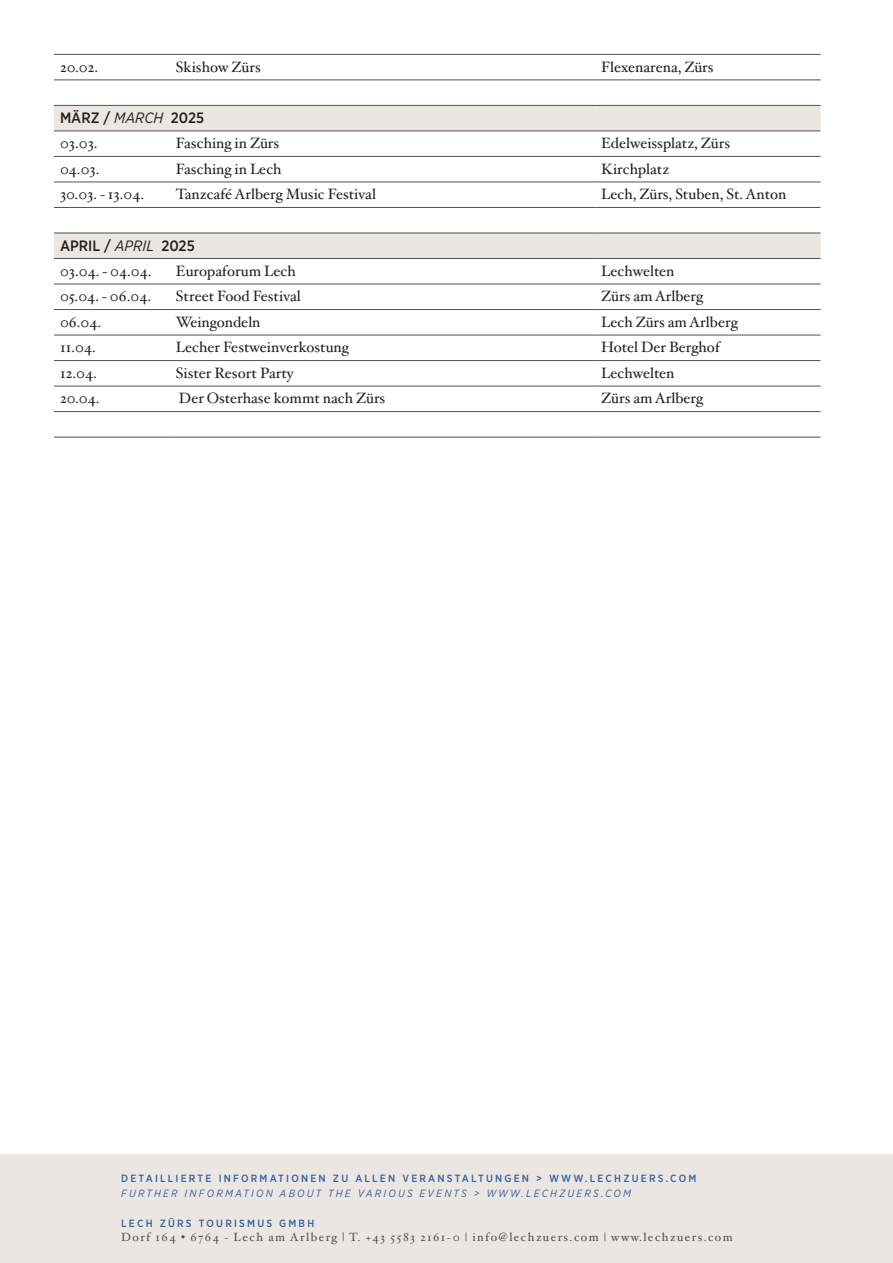
<style>
.page{position:relative;width:893px;height:1263px;background:#fff}
.page>*{position:absolute;margin:0;border:0;box-sizing:border-box;transform-origin:0 0}
.t1{font:15px "Hoefler Text Pro";color:#231f20}
.t2{font:500 15px "Gotham Narrow";color:#231f20}
.t3{font:12px "Hoefler Text Pro";letter-spacing:.12em;color:#584f50}
.t4{font:500 10.5px "Gotham Narrow";letter-spacing:.21em;color:#3162a1}
.t5{font:italic 10.5px "Gotham Narrow";letter-spacing:.21em;color:#3162a1}
.s1{font-weight:400;font-style:italic}
</style>
<div class="page">
<div style="left:0;top:1155px;width:893px;height:108px;background:#ece6e2"></div>
<svg style="left:54px;top:106px;width:767px;height:152px"></svg>
<hr style="left:54px;top:54px;width:116px;height:1px;background:#584f50">
<hr style="left:170px;top:54px;width:425px;height:1px;background:#584f50">
<hr style="left:595px;top:54px;width:226px;height:1px;background:#584f50">
<hr style="left:54px;top:80px;width:116px;height:1px;background:#584f50">
<hr style="left:170px;top:80px;width:425px;height:1px;background:#584f50">
<hr style="left:595px;top:80px;width:226px;height:1px;background:#584f50">
<hr style="left:54px;top:105px;width:116px;height:1px;background:#584f50">
<hr style="left:170px;top:105px;width:425px;height:1px;background:#584f50">
<hr style="left:595px;top:105px;width:226px;height:1px;background:#584f50">
<hr style="left:54px;top:131px;width:116px;height:1px;background:#584f50">
<hr style="left:170px;top:131px;width:425px;height:1px;background:#584f50">
<hr style="left:595px;top:131px;width:226px;height:1px;background:#584f50">
<hr style="left:54px;top:156px;width:116px;height:1px;background:#584f50">
<hr style="left:170px;top:156px;width:425px;height:1px;background:#584f50">
<hr style="left:595px;top:156px;width:226px;height:1px;background:#584f50">
<hr style="left:54px;top:182px;width:116px;height:1px;background:#584f50">
<hr style="left:170px;top:182px;width:425px;height:1px;background:#584f50">
<hr style="left:595px;top:182px;width:226px;height:1px;background:#584f50">
<hr style="left:54px;top:207px;width:116px;height:1px;background:#584f50">
<hr style="left:170px;top:207px;width:425px;height:1px;background:#584f50">
<hr style="left:595px;top:207px;width:226px;height:1px;background:#584f50">
<hr style="left:54px;top:233px;width:116px;height:1px;background:#584f50">
<hr style="left:170px;top:233px;width:425px;height:1px;background:#584f50">
<hr style="left:595px;top:233px;width:226px;height:1px;background:#584f50">
<hr style="left:54px;top:258px;width:116px;height:1px;background:#584f50">
<hr style="left:170px;top:258px;width:425px;height:1px;background:#584f50">
<hr style="left:595px;top:258px;width:226px;height:1px;background:#584f50">
<hr style="left:54px;top:284px;width:116px;height:1px;background:#584f50">
<hr style="left:170px;top:284px;width:425px;height:1px;background:#584f50">
<hr style="left:595px;top:284px;width:226px;height:1px;background:#584f50">
<hr style="left:54px;top:309px;width:116px;height:1px;background:#584f50">
<hr style="left:170px;top:309px;width:425px;height:1px;background:#584f50">
<hr style="left:595px;top:309px;width:226px;height:1px;background:#584f50">
<hr style="left:54px;top:335px;width:116px;height:1px;background:#584f50">
<hr style="left:170px;top:335px;width:425px;height:1px;background:#584f50">
<hr style="left:595px;top:335px;width:226px;height:1px;background:#584f50">
<hr style="left:54px;top:360px;width:116px;height:1px;background:#584f50">
<hr style="left:170px;top:360px;width:425px;height:1px;background:#584f50">
<hr style="left:595px;top:360px;width:226px;height:1px;background:#584f50">
<hr style="left:54px;top:386px;width:116px;height:1px;background:#584f50">
<hr style="left:170px;top:386px;width:425px;height:1px;background:#584f50">
<hr style="left:595px;top:386px;width:226px;height:1px;background:#584f50">
<hr style="left:54px;top:411px;width:116px;height:1px;background:#584f50">
<hr style="left:170px;top:411px;width:425px;height:1px;background:#584f50">
<hr style="left:595px;top:411px;width:226px;height:1px;background:#584f50">
<hr style="left:54px;top:437px;width:116px;height:1px;background:#584f50">
<hr style="left:170px;top:437px;width:425px;height:1px;background:#584f50">
<hr style="left:595px;top:437px;width:226px;height:1px;background:#584f50">
<p class="t1" style="left:60px;top:55px;width:40px">20.02.</p>
<p class="t1" style="left:176px;top:55px;width:86px">Skishow Zürs</p>
<p class="t1" style="left:601px;top:55px;width:114px">Flexenarena, Zürs</p>
<p class="t2" style="left:60px;top:109px;width:146px">MÄRZ / <span class="s1">MARCH</span> 2025</p>
<p class="t1" style="left:60px;top:132px;width:39px">03.03.</p>
<p class="t1" style="left:176px;top:132px;width:105px">Fasching in Zürs</p>
<p class="t1" style="left:601px;top:132px;width:130px">Edelweissplatz, Zürs</p>
<p class="t1" style="left:60px;top:157px;width:41px">04.03.</p>
<p class="t1" style="left:176px;top:157px;width:107px">Fasching in Lech</p>
<p class="t1" style="left:601px;top:157px;width:70px">Kirchplatz</p>
<p class="t1" style="left:60px;top:183px;width:86px">30.03. - 13.04.</p>
<p class="t1" style="left:176px;top:183px;width:201px">Tanzcafé Arlberg Music Festival</p>
<p class="t1" style="left:601px;top:183px;width:187px">Lech, Zürs, Stuben, St. Anton</p>
<p class="t2" style="left:60px;top:236px;width:136px">APRIL / <span class="s1">APRIL</span> 2025</p>
<p class="t1" style="left:60px;top:259px;width:93px">03.04. - 04.04.</p>
<p class="t1" style="left:176px;top:259px;width:121px">Europaforum Lech</p>
<p class="t1" style="left:601px;top:259px;width:75px">Lechwelten</p>
<p class="t1" style="left:60px;top:285px;width:93px">05.04. - 06.04.</p>
<p class="t1" style="left:176px;top:285px;width:126px">Street Food Festival</p>
<p class="t1" style="left:601px;top:285px;width:104px">Zürs am Arlberg</p>
<p class="t1" style="left:60px;top:310px;width:43px">06.04.</p>
<p class="t1" style="left:176px;top:310px;width:86px">Weingondeln</p>
<p class="t1" style="left:601px;top:310px;width:138px">Lech Zürs am Arlberg</p>
<p class="t1" style="left:60px;top:336px;width:37px">11.04.</p>
<p class="t1" style="left:176px;top:336px;width:174px">Lecher Festweinverkostung</p>
<p class="t1" style="left:601px;top:336px;width:120px">Hotel Der Berghof</p>
<p class="t1" style="left:60px;top:362px;width:38px">12.04.</p>
<p class="t1" style="left:176px;top:362px;width:119px">Sister Resort Party</p>
<p class="t1" style="left:601px;top:362px;width:75px">Lechwelten</p>
<p class="t1" style="left:60px;top:387px;width:41px">20.04.</p>
<p class="t1" style="left:179px;top:387px;width:208px">Der Osterhase kommt nach Zürs</p>
<p class="t1" style="left:601px;top:387px;width:104px">Zürs am Arlberg</p>
<p class="t4" style="left:121px;top:1172px;width:577px">DETAILLIERTE INFORMATIONEN ZU ALLEN VERANSTALTUNGEN &gt; WWW.LECHZUERS.COM</p>
<p class="t5" style="left:121px;top:1187px;width:511px">FURTHER INFORMATION ABOUT THE VARIOUS EVENTS &gt; WWW.LECHZUERS.COM</p>
<p class="t4" style="left:121px;top:1216px;width:195px">LECH ZÜRS TOURISMUS GMBH</p>
<p class="t3" style="left:121px;top:1228px;width:613px">Dorf 164 • 6764 - Lech am Arlberg | T. +43 5583 2161-0 | info@lechzuers.com | www.lechzuers.com</p>
</div>
